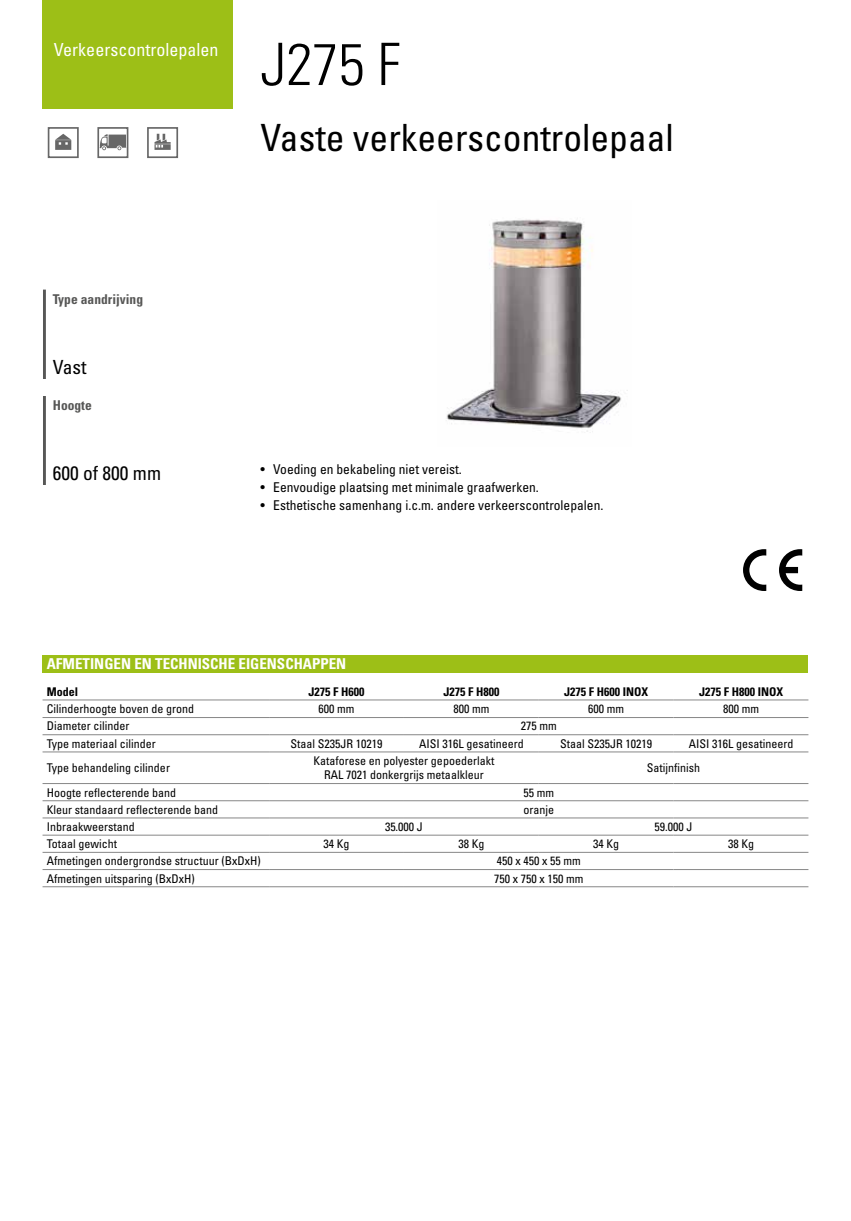
<style>
.page{position:relative;width:851px;height:1221px;background:#fff}
.page>*{position:absolute;margin:0;border:0;box-sizing:border-box;transform-origin:0 0}
.t1{font:300 condensed 58.5px "Univers LT Std";color:#000}
.t2{font:condensed 37.5px "Univers LT Std";color:#000}
.t3{font:condensed 19.5px "Univers LT Std";color:#000}
.t4{font:condensed 18px "Univers LT Std";color:#fff}
.t5{font:700 condensed 15px "Univers LT Std";color:#fff}
.t6{font:condensed 13.5px "Univers LT Std";color:#000}
.t7{font:700 condensed 13.5px "Univers LT Std";color:#575756}
.t8{font:condensed 12px/14.4px "Univers LT Std";color:#000;text-align:center}
.t9{font:700 condensed 12px "Univers LT Std";color:#000}
</style>
<div class="page">
<div style="left:43px;top:0;width:190px;height:108px;background:#9dbf17"></div>
<div style="left:48px;top:127px;width:31px;height:31px;border:2px solid #676767"></div>
<svg style="left:55px;top:134px;width:16px;height:16px"></svg>
<div style="left:97px;top:127px;width:31px;height:31px;border:2px solid #676767"></div>
<svg style="left:99px;top:134px;width:27px;height:16px"></svg>
<div style="left:147px;top:127px;width:31px;height:31px;border:2px solid #676767"></div>
<svg style="left:154px;top:134px;width:17px;height:16px"></svg>
<hr style="left:43px;top:289px;width:3px;height:89px;background:#575756">
<hr style="left:43px;top:396px;width:3px;height:88px;background:#575756">
<img style="left:446px;top:219px;width:182px;height:213px">
<svg style="left:743px;top:549px;width:59px;height:42px"></svg>
<div style="left:43px;top:655px;width:765px;height:17px;background:#9dbf17"></div>
<hr style="left:43px;top:699px;width:226px;height:1px;background:#878787">
<hr style="left:269px;top:699px;width:135px;height:1px;background:#878787">
<hr style="left:404px;top:699px;width:134px;height:1px;background:#878787">
<hr style="left:538px;top:699px;width:135px;height:1px;background:#878787">
<hr style="left:673px;top:699px;width:135px;height:1px;background:#878787">
<hr style="left:43px;top:717px;width:226px;height:1px;background:#878787">
<hr style="left:269px;top:717px;width:135px;height:1px;background:#878787">
<hr style="left:404px;top:717px;width:134px;height:1px;background:#878787">
<hr style="left:538px;top:717px;width:135px;height:1px;background:#878787">
<hr style="left:673px;top:717px;width:135px;height:1px;background:#878787">
<hr style="left:43px;top:783px;width:226px;height:1px;background:#878787">
<hr style="left:269px;top:783px;width:135px;height:1px;background:#878787">
<hr style="left:404px;top:783px;width:134px;height:1px;background:#878787">
<hr style="left:538px;top:783px;width:135px;height:1px;background:#878787">
<hr style="left:673px;top:783px;width:135px;height:1px;background:#878787">
<hr style="left:43px;top:800px;width:226px;height:1px;background:#878787">
<hr style="left:269px;top:800px;width:135px;height:1px;background:#878787">
<hr style="left:404px;top:800px;width:134px;height:1px;background:#878787">
<hr style="left:538px;top:800px;width:135px;height:1px;background:#878787">
<hr style="left:673px;top:800px;width:135px;height:1px;background:#878787">
<hr style="left:43px;top:817px;width:226px;height:1px;background:#878787">
<hr style="left:269px;top:817px;width:135px;height:1px;background:#878787">
<hr style="left:404px;top:817px;width:134px;height:1px;background:#878787">
<hr style="left:538px;top:817px;width:135px;height:1px;background:#878787">
<hr style="left:673px;top:817px;width:135px;height:1px;background:#878787">
<hr style="left:43px;top:834px;width:226px;height:1px;background:#878787">
<hr style="left:269px;top:834px;width:135px;height:1px;background:#878787">
<hr style="left:404px;top:834px;width:134px;height:1px;background:#878787">
<hr style="left:538px;top:834px;width:135px;height:1px;background:#878787">
<hr style="left:673px;top:834px;width:135px;height:1px;background:#878787">
<hr style="left:43px;top:852px;width:226px;height:1px;background:#878787">
<hr style="left:43px;top:869px;width:226px;height:1px;background:#878787">
<hr style="left:269px;top:869px;width:135px;height:1px;background:#878787">
<hr style="left:404px;top:869px;width:134px;height:1px;background:#878787">
<hr style="left:538px;top:869px;width:135px;height:1px;background:#878787">
<hr style="left:673px;top:869px;width:135px;height:1px;background:#878787">
<hr style="left:269px;top:886px;width:135px;height:1px;background:#878787">
<hr style="left:404px;top:886px;width:134px;height:1px;background:#878787">
<hr style="left:538px;top:886px;width:135px;height:1px;background:#878787">
<hr style="left:673px;top:886px;width:135px;height:1px;background:#878787">
<hr style="left:269px;top:852px;width:135px;height:1px;background:#878787">
<hr style="left:404px;top:852px;width:134px;height:1px;background:#878787">
<hr style="left:538px;top:852px;width:135px;height:1px;background:#878787">
<hr style="left:673px;top:852px;width:135px;height:1px;background:#878787">
<hr style="left:43px;top:886px;width:226px;height:1px;background:#878787">
<hr style="left:43px;top:734px;width:226px;height:1px;background:#878787">
<hr style="left:269px;top:734px;width:135px;height:1px;background:#878787">
<hr style="left:404px;top:734px;width:134px;height:1px;background:#878787">
<hr style="left:538px;top:734px;width:135px;height:1px;background:#878787">
<hr style="left:673px;top:734px;width:135px;height:1px;background:#878787">
<hr style="left:43px;top:751px;width:226px;height:1px;background:#878787">
<hr style="left:269px;top:751px;width:135px;height:1px;background:#878787">
<hr style="left:404px;top:751px;width:134px;height:1px;background:#878787">
<hr style="left:538px;top:751px;width:135px;height:1px;background:#878787">
<hr style="left:673px;top:751px;width:135px;height:1px;background:#878787">
<h3 class="t4" style="left:54px;top:38px;width:166px">Verkeerscontrolepalen</h3>
<h1 class="t1" style="left:260px;top:29px;width:141px">J275 F</h1>
<h2 class="t2" style="left:260px;top:114px;width:415px">Vaste verkeerscontrolepaal</h2>
<p class="t7" style="left:53px;top:290px;width:92px">Type aandrijving</p>
<h3 class="t3" style="left:53px;top:355px;width:35px">Vast</h3>
<p class="t7" style="left:53px;top:397px;width:41px">Hoogte</p>
<h3 class="t3" style="left:53px;top:461px;width:110px">600 of 800 mm</h3>
<p class="t6" style="left:260px;top:460px;width:203px">• Voeding en bekabeling niet vereist.</p>
<p class="t6" style="left:260px;top:478px;width:280px">• Eenvoudige plaatsing met minimale graafwerken.</p>
<p class="t6" style="left:260px;top:496px;width:344px">• Esthetische samenhang i.c.m. andere verkeerscontrolepalen.</p>
<p class="t5" style="left:47px;top:654px;width:301px">AFMETINGEN EN TECHNISCHE EIGENSCHAPPEN</p>
<p class="t9" style="left:47px;top:684px;width:33px">Model</p>
<p class="t9" style="left:308px;top:684px;width:57px">J275 F H600</p>
<p class="t9" style="left:443px;top:684px;width:57px">J275 F H800</p>
<p class="t9" style="left:564px;top:684px;width:85px">J275 F H600 INOX</p>
<p class="t9" style="left:699px;top:684px;width:85px">J275 F H800 INOX</p>
<p class="t8" style="left:47px;top:701px;width:149px">Cilinderhoogte boven de grond</p>
<p class="t8" style="left:318px;top:701px;width:37px">600 mm</p>
<p class="t8" style="left:453px;top:701px;width:37px">800 mm</p>
<p class="t8" style="left:588px;top:701px;width:37px">600 mm</p>
<p class="t8" style="left:723px;top:701px;width:37px">800 mm</p>
<p class="t8" style="left:47px;top:718px;width:84px">Diameter cilinder</p>
<p class="t8" style="left:520px;top:718px;width:37px">275 mm</p>
<p class="t8" style="left:47px;top:736px;width:111px">Type materiaal cilinder</p>
<p class="t8" style="left:290px;top:736px;width:93px">Staal S235JR 10219</p>
<p class="t8" style="left:419px;top:736px;width:106px">AISI 316L gesatineerd</p>
<p class="t8" style="left:560px;top:736px;width:93px">Staal S235JR 10219</p>
<p class="t8" style="left:688px;top:736px;width:106px">AISI 316L gesatineerd</p>
<p class="t8" style="left:47px;top:760px;width:125px">Type behandeling cilinder</p>
<p class="t8" style="left:313px;top:753px;width:182px">Kataforese en polyester gepoederlakt<br>RAL 7021 donkergrijs metaalkleur</p>
<p class="t8" style="left:647px;top:760px;width:55px">Satijnfinish</p>
<p class="t8" style="left:47px;top:784px;width:131px">Hoogte reflecterende band</p>
<p class="t8" style="left:523px;top:784px;width:32px">55 mm</p>
<p class="t8" style="left:47px;top:802px;width:173px">Kleur standaard reflecterende band</p>
<p class="t8" style="left:523px;top:802px;width:32px">oranje</p>
<p class="t8" style="left:47px;top:819px;width:89px">Inbraakweerstand</p>
<p class="t8" style="left:385px;top:819px;width:39px">35.000 J</p>
<p class="t8" style="left:654px;top:819px;width:39px">59.000 J</p>
<p class="t8" style="left:47px;top:836px;width:72px">Totaal gewicht</p>
<p class="t8" style="left:323px;top:836px;width:27px">34 Kg</p>
<p class="t8" style="left:458px;top:836px;width:27px">38 Kg</p>
<p class="t8" style="left:593px;top:836px;width:27px">34 Kg</p>
<p class="t8" style="left:728px;top:836px;width:27px">38 Kg</p>
<p class="t8" style="left:47px;top:853px;width:215px">Afmetingen ondergrondse structuur (BxDxH)</p>
<p class="t8" style="left:497px;top:853px;width:85px">450 x 450 x 55 mm</p>
<p class="t8" style="left:47px;top:870px;width:149px">Afmetingen uitsparing (BxDxH)</p>
<p class="t8" style="left:494px;top:870px;width:91px">750 x 750 x 150 mm</p>
</div>
